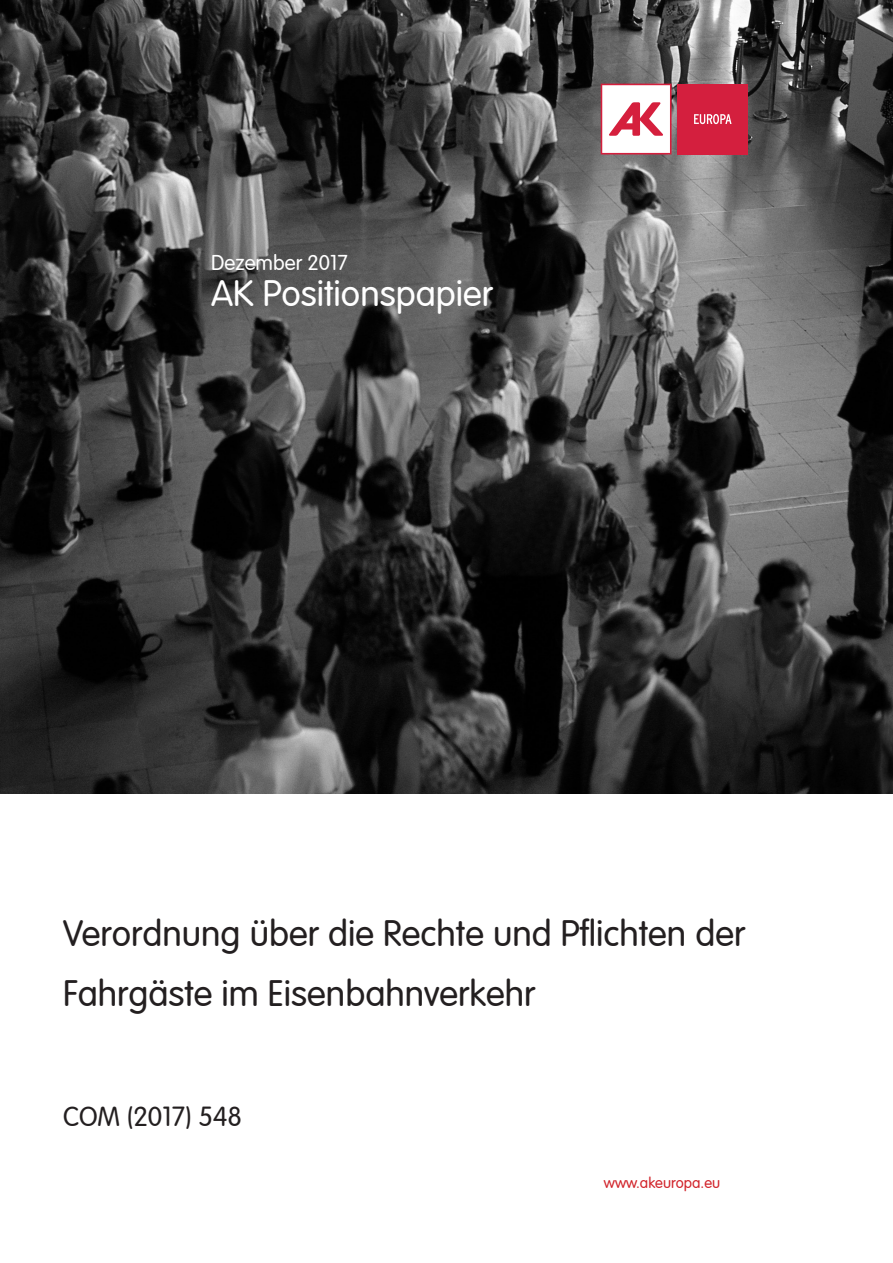
<style>
.page{position:relative;width:893px;height:1263px;background:#fff}
.page>*{position:absolute;margin:0;border:0;box-sizing:border-box;transform-origin:0 0}
.t1{font:300 36px/60px "VAG Rounded LT";color:#231f20}
._1_BODY{font:300 36px "VAG Rounded LT";color:#fff}
.t2{font:300 27px "VAG Rounded LT";color:#231f20}
._1_BODY-2{font:300 21px "VAG Rounded LT";color:#fff}
._1_BODY-3{font:300 15px "VAG Rounded LT";color:#d1232a}
</style>
<div class="page">
<img style="left:0;top:0;width:893px;height:793px">
<svg style="left:601px;top:84px;width:70px;height:70px"></svg>
<div style="left:677px;top:84px;width:71px;height:70px;background:#d41f3e"></div>
<svg style="left:694px;top:114px;width:38px;height:10px"></svg>
<p class="_1_BODY-2" style="left:211px;top:251px;width:138px">Dezember 2017</p>
<p class="_1_BODY" style="left:211px;top:273px;width:283px">AK Positionspapier</p>
<p class="t1" style="left:63px;top:905px;width:684px">Verordnung über die Rechte und Pflichten der<br>Fahrgäste im Eisenbahnverkehr</p>
<p class="t2" style="left:63px;top:1101px;width:180px">COM (2017) 548</p>
<p class="_1_BODY-3" style="left:604px;top:1174px;width:118px">www.akeuropa.eu</p>
</div>
